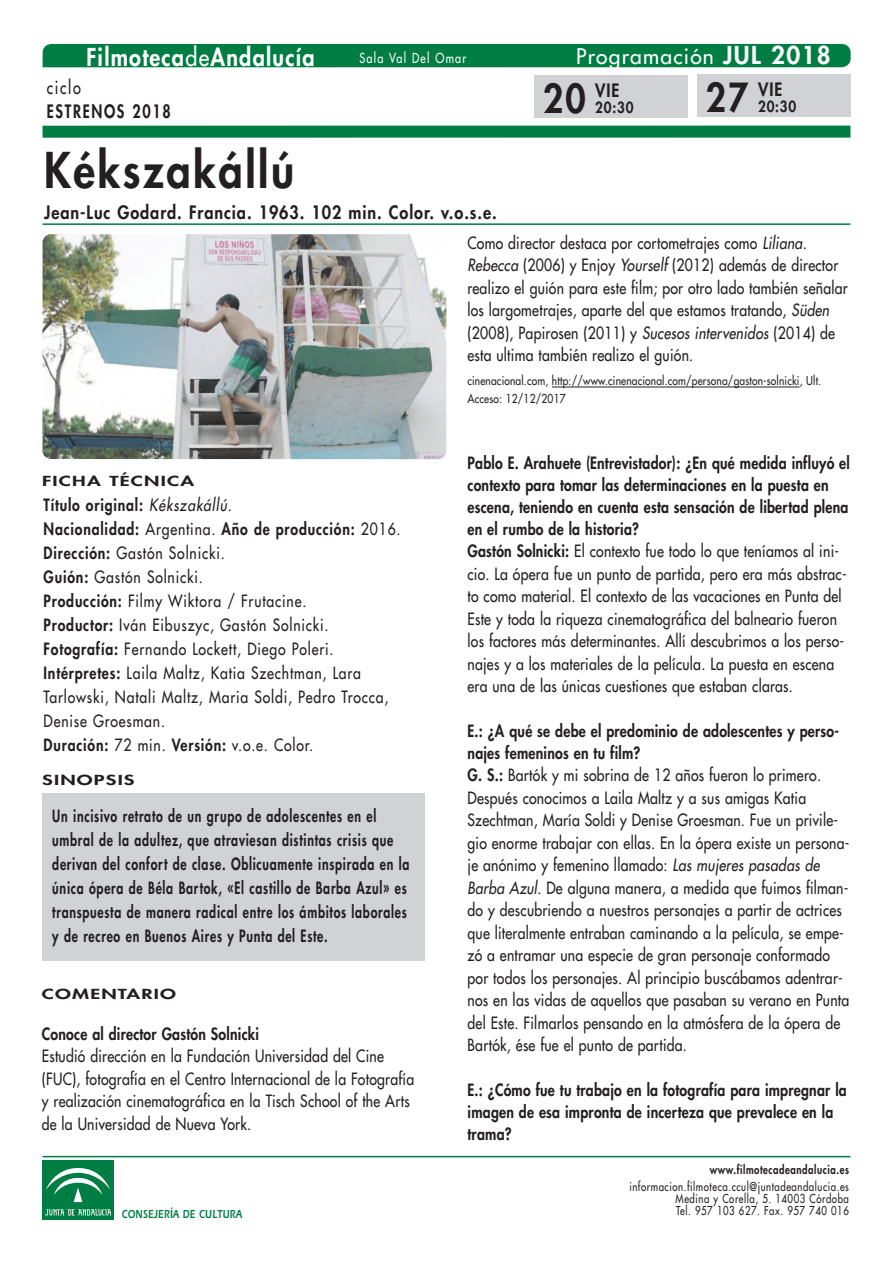
<style>
.page{position:relative;width:893px;height:1263px;background:#fff}
.page>*{position:absolute;margin:0;border:0;box-sizing:border-box;transform-origin:0 0}
.t1{font:800 48px "Futura LT";letter-spacing:.06em;color:#231f20;scale:.9 1}
.t2{font:800 39px "Futura LT";color:#231f20;scale:.9 1}
.t3{font:800 24px "Futura LT";letter-spacing:.06em;color:#fff;scale:.9 1}
.t4{font:21px "Futura LT";letter-spacing:.06em;color:#fff}
.t5{font:800 18px "Futura LT";letter-spacing:.06em;color:#231f20;scale:.9 1}
.t6{font:800 18px "Futura LT";letter-spacing:.115em;color:#231f20;scale:.8 1}
.t7{font:18px "Futura LT";letter-spacing:.115em;color:#231f20;scale:.8 1}
.t8{font:16.5px/22.5px "Futura LT";letter-spacing:.015em;color:#231f20;scale:.85 1}
.t9{font:16.5px/24px "Futura LT";letter-spacing:.06em;color:#231f20;scale:.85 1}
.t10{font:800 16.5px/24px "Futura LT";letter-spacing:.06em;color:#231f20;scale:.75 1}
.t11{font:800 16.5px/22px "Futura LT";letter-spacing:.015em;color:#231f20;scale:.85 1}
.t12{font:800 15px "Futura LT";letter-spacing:.06em;color:#231f20;scale:.9 1}
.t13{font:800 13.5px "Futura LT";letter-spacing:.06em;color:#231f20;scale:1.5 1}
.t14{font:13.5px "Futura LT";letter-spacing:.115em;color:#fff;scale:.8 1}
.t15{font:12px/12px "Futura LT";letter-spacing:.06em;color:#231f20;text-align:right;scale:.8 1}
.t16{font:12px/18px "Futura LT";letter-spacing:.015em;color:#231f20;scale:.85 1}
.t17{font:800 12px "Futura LT";letter-spacing:.06em;color:#231f20;scale:.8 1}
.t18{font:12px "Erie Black Plain";letter-spacing:.03em;color:#007d43;scale:.75 1}
.s1{font-weight:400}
.s2{font-weight:800;font-size:24px}
.s3{font-weight:800}
.s4{font-style:italic}
</style>
<div class="page">
<img style="left:42px;top:234px;width:404px;height:225px;border-radius:9px">
<div style="left:43px;top:44px;width:808px;height:23px;background:#007d43"></div>
<div style="left:43px;top:126px;width:807px;height:12px;background:#007d43"></div>
<div style="left:42px;top:794px;width:383px;height:167px;background:#d1d2d4"></div>
<hr style="left:43px;top:223px;width:807px;height:2px;background:#007d43">
<hr style="left:552px;top:386px;width:247px;height:1px;background:#231f20">
<hr style="left:43px;top:1156px;width:807px;height:1px;background:#007d43">
<div style="left:43px;top:1160px;width:71px;height:60px;background:#007d43"></div>
<svg style="left:45px;top:1209px;width:66px;height:6px"></svg>
<svg style="left:46px;top:1168px;width:64px;height:35px"></svg>
<div style="left:697px;top:74px;width:153px;height:43px;background:#d1d2d4"></div>
<div style="left:535px;top:75px;width:153px;height:43px;background:#d1d2d4"></div>
<h3 class="t3" style="left:86px;top:42px;width:255px">Filmoteca<span class="s1">de</span>Andalucía</h3>
<p class="t4" style="left:576px;top:43px;width:256px">Programación <span class="s2">JUL 2018</span></p>
<p class="t14" style="left:359px;top:49px;width:135px">Sala Val Del Omar</p>
<p class="t7" style="left:47px;top:76px;width:44px">ciclo</p>
<p class="t6" style="left:47px;top:100px;width:156px">ESTRENOS 2018</p>
<h1 class="t1" style="left:44px;top:138px;width:279px">Kékszakállú</h1>
<p class="t5" style="left:44px;top:201px;width:504px">Jean-Luc Godard. Francia. 1963. 102 min. Color. v.o.s.e.</p>
<h2 class="t2" style="left:543px;top:72px;width:49px">20</h2>
<p class="t5" style="left:595px;top:78px;width:28px">VIE</p>
<p class="t12" style="left:595px;top:97px;width:44px">20:30</p>
<h2 class="t2" style="left:706px;top:72px;width:49px">27</h2>
<p class="t5" style="left:758px;top:77px;width:28px">VIE</p>
<p class="t12" style="left:758px;top:96px;width:44px">20:30</p>
<p class="t13" style="left:42px;top:472px;width:103px">FICHA TÉCNICA</p>
<p class="t9" style="left:44px;top:493px;width:422px"><span class="s3">Título original:</span> <span class="s4">Kékszakállú.<br></span><span class="s3">Nacionalidad:</span> Argentina. <span class="s3">Año de producción:</span> 2016.<br><span class="s3">Dirección:</span> Gastón Solnicki.<br><span class="s3">Guión:</span> Gastón Solnicki.<br><span class="s3">Producción:</span> Filmy Wiktora / Frutacine.<br><span class="s3">Productor:</span> Iván Eibuszyc, Gastón Solnicki.<br><span class="s3">Fotografía:</span> Fernando Lockett, Diego Poleri.<br><span class="s3">Intérpretes:</span> Laila Maltz, Katia Szechtman, Lara Tarlowski, Natali Maltz, Maria Soldi, Pedro Trocca, Denise Groesman.<br><span class="s3">Duración:</span> 72 min. <span class="s3">Versión:</span> v.o.e. Color.</p>
<p class="t13" style="left:42px;top:771px;width:63px">SINOPSIS</p>
<p class="t10" style="left:52px;top:804px;width:478px">Un incisivo retrato de un grupo de adolescentes en el umbral de la adultez, que atraviesan distintas crisis que derivan del confort de clase. Oblicuamente inspirada en la única ópera de Béla Bartok, «El castillo de Barba Azul» es transpuesta de manera radical entre los ámbitos laborales y de recreo en Buenos Aires y Punta del Este.</p>
<p class="t13" style="left:42px;top:985px;width:91px">COMENTARIO</p>
<p class="t11" style="left:42px;top:1022px;width:257px">Conoce al director Gastón Solnicki</p>
<p class="t8" style="left:42px;top:1045px;width:440px">Estudió dirección en la Fundación Universidad del Cine (FUC), fotografía en el Centro Internacional de la Fotografía y realización cinematográfica en la Tisch School of the Arts de la Universidad de Nueva York.</p>
<p class="t8" style="left:467px;top:231px;width:449px">Como director destaca por cortometrajes como <span class="s4">Liliana.<br>Rebecca</span> (2006) y Enjoy <span class="s4">Yourself</span> (2012) además de director realizo el guión para este film; por otro lado también señalar los largometrajes, aparte del que estamos tratando, <span class="s4">Süden </span>(2008), Papirosen (2011) y <span class="s4">Sucesos intervenidos</span> (2014) de esta ultima también realizo el guión.</p>
<p class="t16" style="left:467px;top:371px;width:418px">cinenacional.com, http://www.cinenacional.com/persona/gaston-solnicki, Ult.<br>Acceso: 12/12/2017</p>
<p class="t8" style="left:467px;top:452px;width:451px"><span class="s3">Pablo E. Arahuete (Entrevistador): ¿En qué medida influyó el contexto para tomar las determinaciones en la puesta en escena, teniendo en cuenta esta sensación de libertad plena en el rumbo de la historia?<br>Gastón Solnicki:</span> El contexto fue todo lo que teníamos al ini&shy;cio. La ópera fue un punto de partida, pero era más abstrac&shy;to como material. El contexto de las vacaciones en Punta del Este y toda la riqueza cinematográfica del balneario fueron los factores más determinantes. Allí descubrimos a los perso&shy;najes y a los materiales de la película. La puesta en escena era una de las únicas cuestiones que estaban claras.</p>
<p class="t8" style="left:467px;top:720px;width:451px"><span class="s3">E.: ¿A qué se debe el predominio de adolescentes y perso&shy;najes femeninos en tu film?<br>G. S.:</span> Bartók y mi sobrina de 12 años fueron lo primero.<br>Después conocimos a Laila Maltz y a sus amigas Katia Szechtman, María Soldi y Denise Groesman. Fue un privile&shy;gio enorme trabajar con ellas. En la ópera existe un persona&shy;je anónimo y femenino llamado: <span class="s4">Las mujeres pasadas de Barba Azul</span>. De alguna manera, a medida que fuimos filman&shy;do y descubriendo a nuestros personajes a partir de actrices que literalmente entraban caminando a la película, se empe&shy;zó a entramar una especie de gran personaje conformado por todos los personajes. Al principio buscábamos adentrar&shy;nos en las vidas de aquellos que pasaban su verano en Punta del Este. Filmarlos pensando en la atmósfera de la ópera de Bartók, ése fue el punto de partida.</p>
<p class="t11" style="left:468px;top:1078px;width:448px">E.: ¿Cómo fue tu trabajo en la fotografía para impregnar la imagen de esa impronta de incerteza que prevalece en la trama?</p>
<p class="t17" style="left:710px;top:1162px;width:176px">www.filmotecadeandalucia.es</p>
<p class="t15" style="left:629px;top:1180px;width:276px">informacion.filmoteca.ccul@juntadeandalucia.es<br>Medina y Corella, 5. 14003 Córdoba</p>
<p class="t18" style="left:122px;top:1206px;width:162px">CONSEJERÍA DE CULTURA</p>
<p class="t15" style="left:676px;top:1204px;width:217px">Tel. 957 103 627. Fax. 957 740 016</p>
</div>
